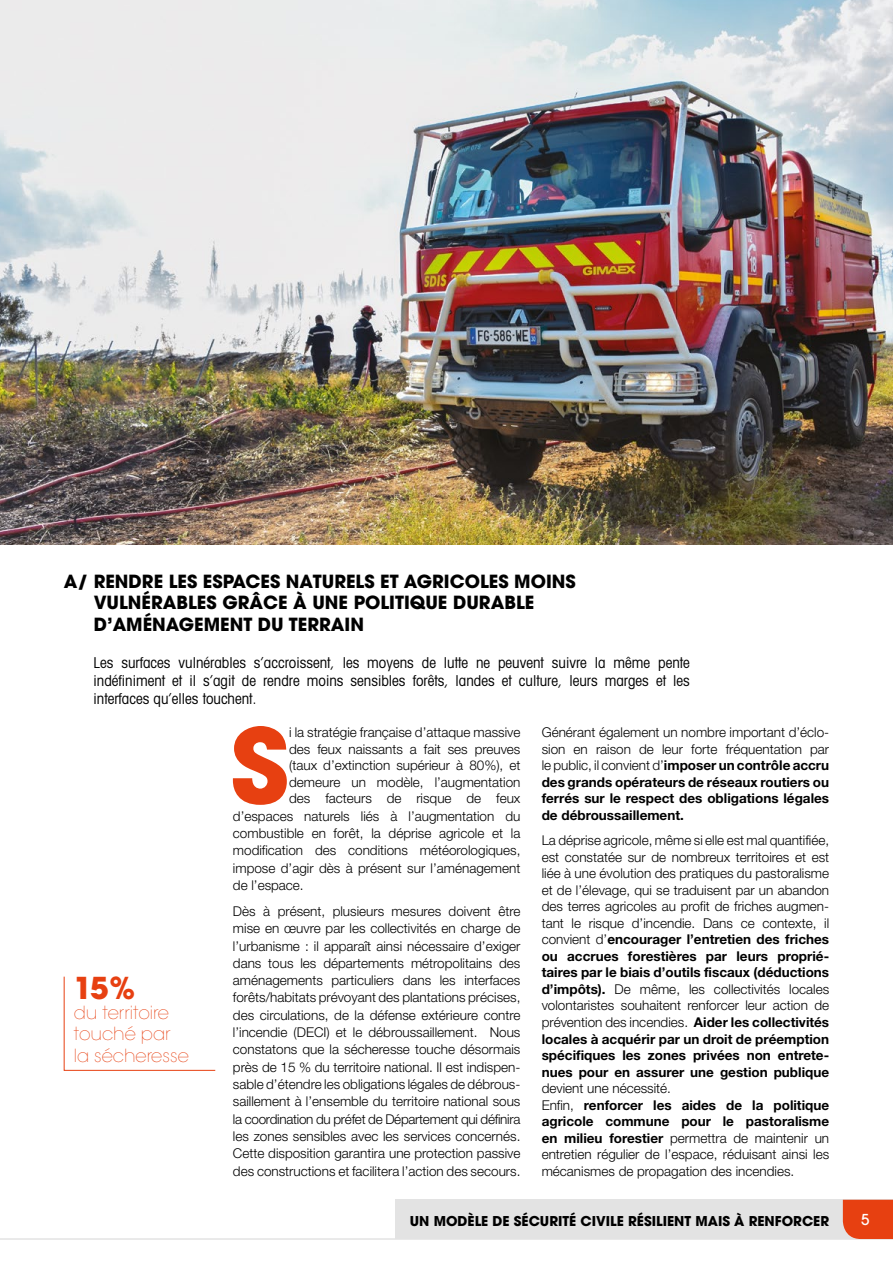
<style>
.page{position:relative;width:893px;height:1263px;background:#fff}
.page>*{position:absolute;margin:0;border:0;box-sizing:border-box;transform-origin:0 0}
.t1{font:700 102.75px "Avant Garde";color:#e74011}
.t2{font:700 30px "Avant Garde";color:#e74011}
.t3{font:700 18px/21.6px "Avant Garde";color:#000}
.t4{font:200 18px/21.6px "Avant Garde";color:#e74011}
.t5{font:condensed 15px/18px "Avant Garde";color:#000;text-align:justify}
.t6{font:500 15px "Avant Garde";color:#fff}
.t7{font:300 13.5px/16.5px "Helvetica Neue";color:#000;text-align:justify}
.t8{font:700 13.5px/16.5px "Helvetica Neue";color:#000;text-align:justify}
.t9{font:700 13.5px "Avant Garde";color:#000}
.s1{font-weight:300}
.s2{font-weight:700}
</style>
<div class="page">
<div style="left:395px;top:1200px;width:498px;height:39px;background:#e3e3e3"></div>
<hr style="left:0;top:1238px;width:893px;height:2px;background:#e3e3e3">
<div style="left:843px;top:1200px;width:50px;height:39px;background:#e74011"></div>
<img style="left:0;top:0;width:893px;height:544px">
<svg style="left:63px;top:976px;width:153px;height:95px"></svg>
<h3 class="t3" style="left:94px;top:570px;width:484px;text-indent:-30px">A/ RENDRE LES ESPACES NATURELS ET AGRICOLES MOINS<br>VULNÉRABLES GRÂCE À UNE POLITIQUE DURABLE<br>D’AMÉNAGEMENT DU TERRAIN</h3>
<p class="t5" style="left:94px;top:653px;width:598px">Les surfaces vulnérables s’accroissent, les moyens de lutte ne peuvent suivre la même pente indéfiniment et il s’agit de rendre moins sensibles forêts, landes et culture, leurs marges et les interfaces qu’elles touchent.</p>
<h2 class="t2" style="left:74px;top:968px;width:63px">15 %</h2>
<h3 class="t4" style="left:74px;top:1002px;width:117px">du territoire touché par la sécheresse</h3>
<h1 class="t1" style="left:230px;top:699px;width:60px">S</h1>
<p class="t7" style="left:289px;top:724px;width:233px">i la stratégie française d’attaque massive</p>
<p class="t7" style="left:289px;top:740px;width:233px">des feux naissants a fait ses preuves</p>
<p class="t7" style="left:289px;top:757px;width:233px">(taux d’extinction supérieur à 80%), et</p>
<p class="t7" style="left:289px;top:773px;width:233px">demeure un modèle, l’augmentation</p>
<p class="t7" style="left:289px;top:790px;width:233px">des facteurs de risque de feux</p>
<p class="t7" style="left:233px;top:807px;width:289px">d’espaces naturels liés à l’augmentation du</p>
<p class="t7" style="left:233px;top:825px;width:289px">combustible en forêt, la déprise agricole et la</p>
<p class="t7" style="left:233px;top:842px;width:289px">modification des conditions météorologiques,</p>
<p class="t7" style="left:233px;top:859px;width:289px">impose d’agir dès à présent sur l’aménagement</p>
<p class="t7" style="left:233px;top:877px;width:72px">de l’espace.</p>
<p class="t7" style="left:233px;top:902px;width:289px;line-height:17.2px">Dès à présent, plusieurs mesures doivent être mise en œuvre par les collectivités en charge de l’urbanisme : il apparaît ainsi nécessaire d’exiger dans tous les départements métropolitains des aménagements particuliers dans les interfaces forêts/habitats prévoyant des plantations précises, des circulations, de la défense extérieure contre l’incendie (DECI) et le débroussaillement. Nous constatons que la sécheresse touche désormais près de 15 % du territoire national. Il est indispen&shy;sable d’étendre les obligations légales de débrous&shy;saillement à l’ensemble du territoire national sous la coordination du préfet de Département qui définira les zones sensibles avec les services concernés.<br>Cette disposition garantira une protection passive des constructions et facilitera l’action des secours.</p>
<p class="t8" style="left:542px;top:724px;width:289px"><span class="s1">Générant également un nombre important d’éclo&shy;sion en raison de leur forte fréquentation par le public, il convient d’</span>imposer un contrôle accru des grands opérateurs de réseaux routiers ou ferrés sur le respect des obligations légales de débroussaillement.</p>
<p class="t7" style="left:542px;top:832px;width:289px">La déprise agricole, même si elle est mal quantifiée, est constatée sur de nombreux territoires et est liée à une évolution des pratiques du pastoralisme et de l’élevage, qui se traduisent par un abandon des terres agricoles au profit de friches augmen&shy;tant le risque d’incendie. Dans ce contexte, il convient d’<span class="s2">encourager l’entretien des friches ou accrues forestières par leurs proprié&shy;taires par le biais d’outils fiscaux (déductions d’impôts).</span> De même, les collectivités locales volontaristes souhaitent renforcer leur action de prévention des incendies. <span class="s2">Aider les collectivités locales à acquérir par un droit de préemption spécifiques les zones privées non entrete&shy;nues pour en assurer une gestion publique</span></p>
<p class="t7" style="left:542px;top:1080px;width:289px;text-align:left">devient une nécessité.<br>Enfin, <span class="s2">renforcer les aides de la politique agricole commune pour le pastoralisme en milieu forestier</span> permettra de maintenir un entretien régulier de l’espace, réduisant ainsi les mécanismes de propagation des incendies.</p>
<p class="t9" style="left:410px;top:1212px;width:421px">UN MODÈLE DE SÉCURITÉ CIVILE RÉSILIENT MAIS À RENFORCER</p>
<p class="t6" style="left:861px;top:1210px;width:10px">5</p>
</div>
